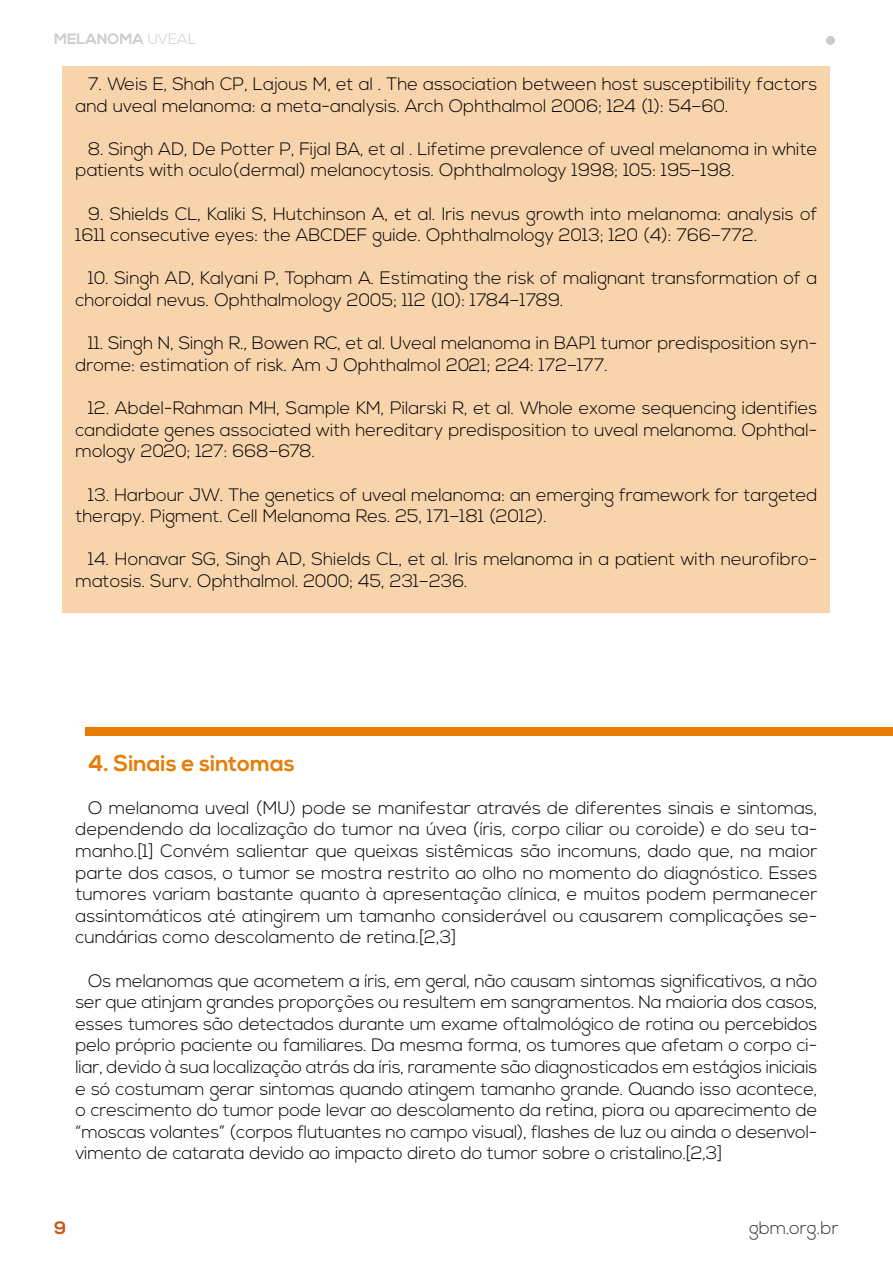
<style>
.page{position:relative;width:893px;height:1263px;background:#fff}
.page>*{position:absolute;margin:0;border:0;box-sizing:border-box;transform-origin:0 0}
.t1{font:700 22.5px "Nexa";color:#e87d05}
.t2{font:300 18px/21.6px "Nexa";color:#000}
.t3{font:300 18px "Nexa";color:#303131}
.t4{font:700 18px "Nexa";color:#ce5416}
.t5{font:700 15px "Nexa";color:#cdcccc}
.s1{font-weight:300}
</style>
<div class="page">
<div style="left:826px;top:36px;width:9px;height:9px;background:#ccc;border-radius:50%"></div>
<div style="left:63px;top:66px;width:767px;height:546px;background:#f7d4ac"></div>
<div style="left:85px;top:727px;width:808px;height:9px;background:#e87d05"></div>
<p class="t5" style="left:54px;top:30px;width:144px">MELANOMA <span class="s1">UVEAL</span></p>
<p class="t2" style="left:75px;top:74px;width:743px;text-indent:13px">7. Weis E, Shah CP, Lajous M, et al . The association between host susceptibility factors and uveal melanoma: a meta-analysis. Arch Ophthalmol 2006; 124 (1): 54–60.</p>
<p class="t2" style="left:75px;top:139px;width:743px;text-indent:13px">8. Singh AD, De Potter P, Fijal BA, et al . Lifetime prevalence of uveal melanoma in white patients with oculo(dermal) melanocytosis. Ophthalmology 1998; 105: 195–198.</p>
<p class="t2" style="left:75px;top:203px;width:743px;text-indent:13px">9. Shields CL, Kaliki S, Hutchinson A, et al. Iris nevus growth into melanoma: analysis of<br>1611 consecutive eyes: the ABCDEF guide. Ophthalmology 2013; 120 (4): 766–772.</p>
<p class="t2" style="left:75px;top:268px;width:743px;text-indent:13px">10. Singh AD, Kalyani P, Topham A. Estimating the risk of malignant transformation of a choroidal nevus. Ophthalmology 2005; 112 (10): 1784–1789.</p>
<p class="t2" style="left:75px;top:333px;width:744px;text-indent:13px">11. Singh N, Singh R., Bowen RC, et al. Uveal melanoma in BAP1 tumor predisposition syn&shy;drome: estimation of risk. Am J Ophthalmol 2021; 224: 172–177.</p>
<p class="t2" style="left:75px;top:398px;width:743px;text-align:justify;text-indent:13px">12. Abdel-Rahman MH, Sample KM, Pilarski R, et al. Whole exome sequencing identifies candidate genes associated with hereditary predisposition to uveal melanoma. Ophthal&shy;mology 2020; 127: 668–678.</p>
<p class="t2" style="left:75px;top:484px;width:744px;text-indent:13px">13. Harbour JW. The genetics of uveal melanoma: an emerging framework for targeted therapy. Pigment. Cell Melanoma Res. 25, 171–181 (2012).</p>
<p class="t2" style="left:75px;top:549px;width:743px;text-indent:13px">14. Honavar SG, Singh AD, Shields CL, et al. Iris melanoma in a patient with neurofibro&shy;matosis. Surv. Ophthalmol. 2000; 45, 231–236.</p>
<p class="t1" style="left:88px;top:750px;width:208px">4. Sinais e sintomas</p>
<p class="t2" style="left:75px;top:797px;width:744px;text-align:justify;text-indent:13px">O melanoma uveal (MU) pode se manifestar através de diferentes sinais e sintomas, dependendo da localização do tumor na úvea (íris, corpo ciliar ou coroide) e do seu ta&shy;manho.[1] Convém salientar que queixas sistêmicas são incomuns, dado que, na maior parte dos casos, o tumor se mostra restrito ao olho no momento do diagnóstico. Esses tumores variam bastante quanto à apresentação clínica, e muitos podem permanecer assintomáticos até atingirem um tamanho considerável ou causarem complicações se&shy;cundárias como descolamento de retina.[2,3]</p>
<p class="t2" style="left:75px;top:970px;width:744px;text-align:justify;text-indent:13px">Os melanomas que acometem a íris, em geral, não causam sintomas significativos, a não ser que atinjam grandes proporções ou resultem em sangramentos. Na maioria dos casos, esses tumores são detectados durante um exame oftalmológico de rotina ou percebidos pelo próprio paciente ou familiares. Da mesma forma, os tumores que afetam o corpo ci&shy;liar, devido à sua localização atrás da íris, raramente são diagnosticados em estágios iniciais e só costumam gerar sintomas quando atingem tamanho grande. Quando isso acontece, o crescimento do tumor pode levar ao descolamento da retina, piora ou aparecimento de “moscas volantes” (corpos flutuantes no campo visual), flashes de luz ou ainda o desenvol&shy;vimento de catarata devido ao impacto direto do tumor sobre o cristalino.[2,3]</p>
<p class="t4" style="left:54px;top:1217px;width:14px">9</p>
<p class="t3" style="left:749px;top:1217px;width:91px">gbm.org.br</p>
</div>
